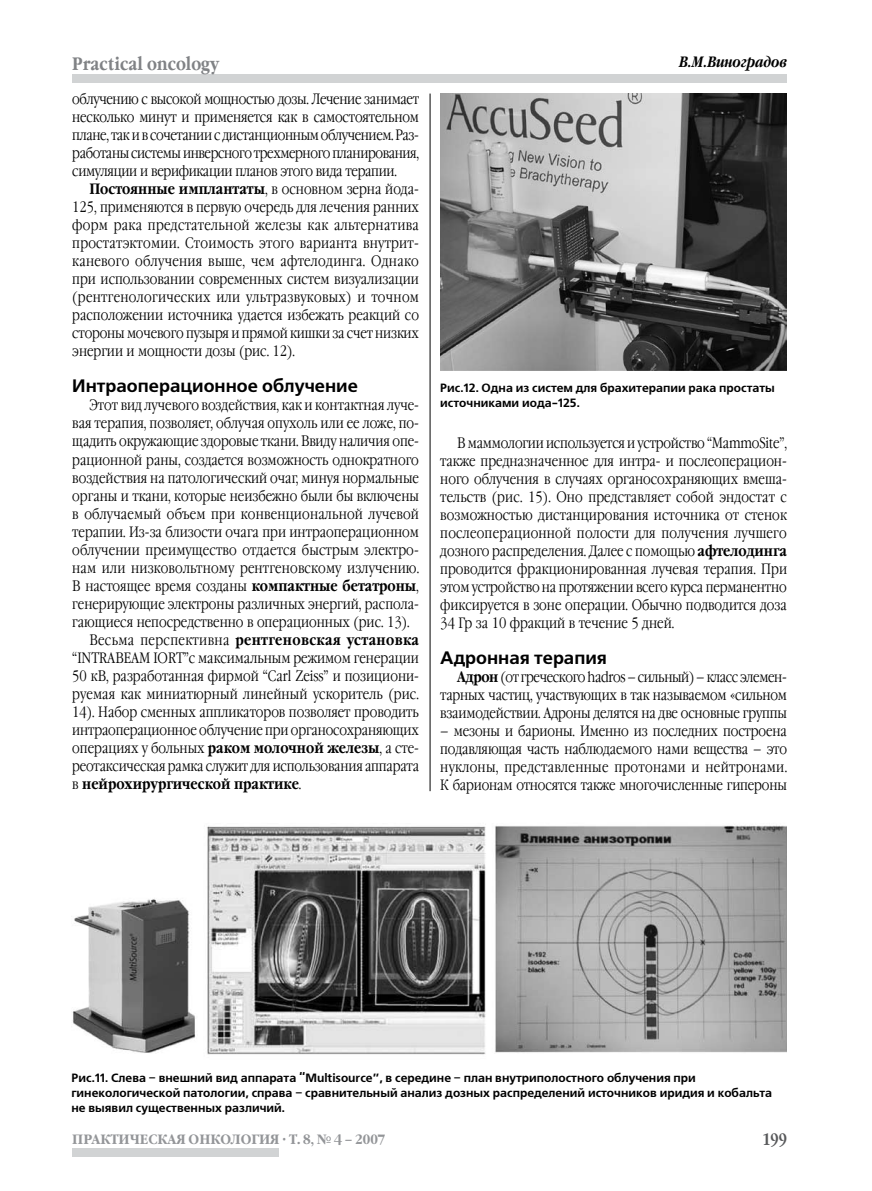
<style>
.page{position:relative;width:872px;height:1191px;background:#fff}
.page>*{position:absolute;margin:0;border:0;box-sizing:border-box;transform-origin:0 0}
.t1{font:700 18px "Free Set C";color:#000}
.t2{font:700 18px "Garamond Narrow C";color:#808285}
.t3{font:700 16.5px "Garamond Narrow C";color:#58595b}
.t4{font:300 15px/18px "Garamond Narrow C";color:#000;text-align:justify}
.t5{font:700 15px "Garamond Narrow C";color:#000}
.t6{font:italic 700 15px "Garamond Narrow C";color:#000}
.t7{font:700 13.5px "Garamond C";color:#939598;scale:.9 1}
.t8{font:700 12px/15px "Free Set C";color:#000}
.s1{font-weight:700}
.s2{font-weight:300}
</style>
<div class="page">
<div style="left:72px;top:74px;width:715px;height:9px;background:#d1d3d4"></div>
<div style="left:72px;top:1147px;width:206px;height:9px;background:#d1d3d4"></div>
<hr style="left:430px;top:94px;width:1px;height:697px;background:#000">
<img style="left:72px;top:825px;width:714px;height:230px">
<img style="left:440px;top:94px;width:347px;height:276px">
<p class="t2" style="left:72px;top:53px;width:148px">Practical oncology</p>
<p class="t4" style="left:72px;top:91px;width:348px">облучению с высокой мощностью дозы. Лечение занимает несколько минут и применяется как в самостоятельном плане, так и в сочетании с дистанционным облучением. Раз&shy;работаны системы инверсного трехмерного планирования, симуляции и верификации планов этого вида терапии.</p>
<p class="t4" style="left:72px;top:181px;width:348px;text-indent:17px"><span class="s1">Постоянные имплантаты</span>, в основном зерна йода-125, применяются в первую очередь для лечения ранних форм рака предстательной железы как альтернатива простатэктомии. Стоимость этого варианта внутрит&shy;каневого облучения выше, чем афтелодинга. Однако при использовании современных систем визуализации (рентгенологических или ультразвуковых) и точном расположении источника удается избежать реакций со стороны мочевого пузыря и прямой кишки за счет низких энергии и мощности дозы (рис. 12).</p>
<p class="t1" style="left:72px;top:376px;width:287px">Интраоперационное облучение</p>
<p class="t4" style="left:89px;top:397px;width:331px">Этот вид лучевого воздействия, как и контактная луче-</p>
<p class="t4" style="left:72px;top:415px;width:348px">вая терапия, позволяет, облучая опухоль или ее ложе, по-</p>
<p class="t4" style="left:72px;top:433px;width:348px">щадить окружающие здоровые ткани. Ввиду наличия опе-</p>
<p class="t4" style="left:72px;top:451px;width:348px">рационной раны, создается возможность однократного</p>
<p class="t4" style="left:72px;top:469px;width:348px">воздействия на патологический очаг, минуя нормальные</p>
<p class="t4" style="left:72px;top:487px;width:348px">органы и ткани, которые неизбежно были бы включены</p>
<p class="t4" style="left:72px;top:505px;width:348px">в облучаемый объем при конвенциональной лучевой</p>
<p class="t4" style="left:72px;top:523px;width:348px">терапии. Из-за близости очага при интраоперационном</p>
<p class="t4" style="left:72px;top:541px;width:348px">облучении преимущество отдается быстрым электро-</p>
<p class="t4" style="left:72px;top:559px;width:348px">нам или низковольтному рентгеновскому излучению.</p>
<p class="t4" style="left:72px;top:577px;width:348px">В настоящее время созданы <span class="s1">компактные бетатроны</span>,</p>
<p class="t4" style="left:72px;top:595px;width:348px">генерирующие электроны различных энергий, распола-</p>
<p class="t4" style="left:72px;top:613px;width:339px">гающиеся непосредственно в операционных (рис. 13).</p>
<p class="t5" style="left:89px;top:631px;width:331px"><span class="s2">Весьма перспективна</span> рентгеновская установка</p>
<p class="t4" style="left:72px;top:649px;width:348px">“INTRABEAM IORT”с максимальным режимом генерации</p>
<p class="t4" style="left:72px;top:667px;width:348px">50 кВ, разработанная фирмой “Carl Zeiss” и позициони-</p>
<p class="t4" style="left:72px;top:685px;width:348px">руемая как миниатюрный линейный ускоритель (рис.</p>
<p class="t4" style="left:72px;top:703px;width:348px">14). Набор сменных аппликаторов позволяет проводить</p>
<p class="t4" style="left:72px;top:721px;width:348px">интраоперационное облучение при органосохраняющих</p>
<p class="t4" style="left:72px;top:739px;width:348px">операциях у больных <span class="s1">раком молочной железы</span>, а сте-</p>
<p class="t4" style="left:72px;top:757px;width:348px">реотаксическая рамка служит для использования аппарата</p>
<p class="t5" style="left:72px;top:775px;width:230px"><span class="s2">в</span> нейрохирургической практике<span class="s2">.</span></p>
<p class="t6" style="left:679px;top:54px;width:109px">В.М.Виноградов</p>
<p class="t8" style="left:440px;top:381px;width:336px">Рис.12. Одна из систем для брахитерапии рака простаты источниками иода-125.</p>
<p class="t4" style="left:440px;top:434px;width:348px;text-indent:17px">В маммологии используется и устройство “MammoSite”, также предназначенное для интра- и послеоперацион&shy;ного облучения в случаях органосохраняющих вмеша&shy;тельств (рис. 15). Оно представляет собой эндостат с возможностью дистанцирования источника от стенок послеоперационной полости для получения лучшего дозного распределения. Далее с помощью <span class="s1">афтелодинга </span>проводится фракционированная лучевая терапия. При этом устройство на протяжении всего курса перманентно фиксируется в зоне операции. Обычно подводится доза 34 Гр за 10 фракций в течение 5 дней.</p>
<p class="t1" style="left:440px;top:648px;width:168px">Адронная терапия</p>
<p class="t4" style="left:440px;top:668px;width:348px;text-indent:17px"><span class="s1">Адрон</span> (от греческого hadros – сильный) – класс элемен&shy;тарных частиц, участвующих в так называемом «сильном взаимодействии. Адроны делятся на две основные группы</p>
<p class="t4" style="left:440px;top:722px;width:348px">– мезоны и барионы. Именно из последних построена подавляющая часть наблюдаемого нами вещества – это нуклоны, представленные протонами и нейтронами.<br>К барионам относятся также многочисленные гипероны</p>
<p class="t8" style="left:71px;top:1070px;width:702px">Рис.11. Слева – внешний вид аппарата “Multisource”, в середине – план внутриполостного облучения при гинекологической патологии, справа – сравнительный анализ дозных распределений источников иридия и кобальта не выявил существенных различий.</p>
<p class="t7" style="left:72px;top:1131px;width:349px">ПРАКТИЧЕСКАЯ ОНКОЛОГИЯ · Т. 8, № 4 – 2007</p>
<p class="t3" style="left:762px;top:1130px;width:26px">199</p>
</div>
